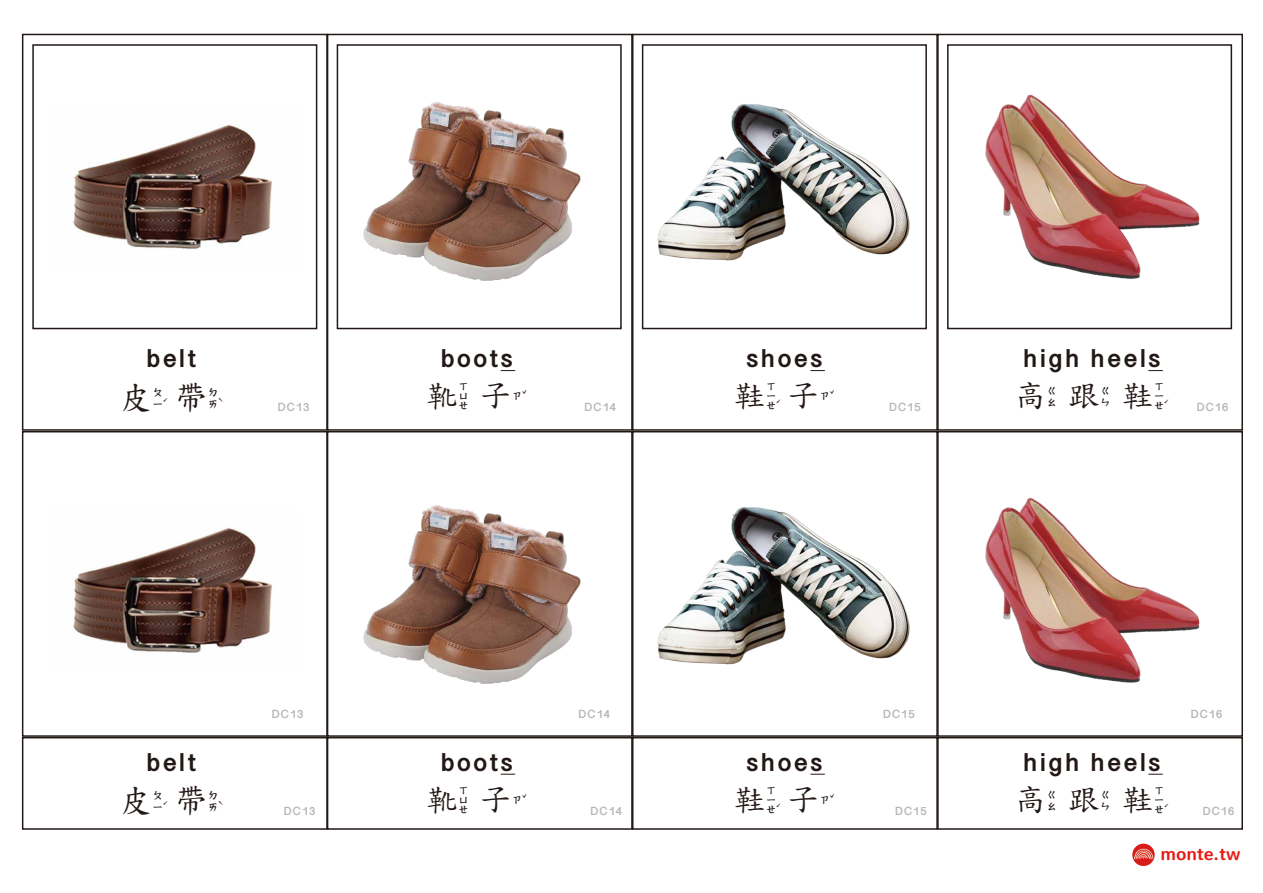
<style>
.page{position:relative;width:1263px;height:893px;background:#fff}
.page>*{position:absolute;margin:0;border:0;box-sizing:border-box;transform-origin:0 0}
.t1{font:32.7px "DFP Biao Kai W5 Zhu In BFW";color:#221815}
.t2{font:31.5px "DFP Biao Kai W5 Zhu In BFW";letter-spacing:.2em;color:#221815}
.t3{font:700 26.25px "Gurmukhi Sangam MN";letter-spacing:.1em;color:#221815}
.t4{font:16.8px "jf jinxuanlatte 2.0 Bold";color:#e61a11}
.t5{font:700 12px "Gurmukhi Sangam MN";letter-spacing:.05em;color:#b5b6b6}
</style>
<div class="page">
<div style="left:22px;top:34px;width:306px;height:397px;border:2px solid #221815"></div>
<div style="left:22px;top:431px;width:306px;height:306px;border:2px solid #221815"></div>
<div style="left:22px;top:737px;width:306px;height:93px;border:2px solid #221815"></div>
<div style="left:327px;top:34px;width:306px;height:397px;border:2px solid #221815"></div>
<div style="left:327px;top:431px;width:306px;height:306px;border:2px solid #221815"></div>
<div style="left:327px;top:737px;width:306px;height:93px;border:2px solid #221815"></div>
<div style="left:632px;top:34px;width:306px;height:397px;border:2px solid #221815"></div>
<div style="left:632px;top:431px;width:306px;height:306px;border:2px solid #221815"></div>
<div style="left:632px;top:737px;width:306px;height:93px;border:2px solid #221815"></div>
<div style="left:937px;top:34px;width:306px;height:397px;border:2px solid #221815"></div>
<div style="left:937px;top:431px;width:306px;height:306px;border:2px solid #221815"></div>
<div style="left:937px;top:737px;width:306px;height:93px;border:2px solid #221815"></div>
<div style="left:337px;top:44px;width:285px;height:285px;border:2px solid #221815"></div>
<div style="left:642px;top:44px;width:285px;height:285px;border:2px solid #221815"></div>
<div style="left:947px;top:44px;width:285px;height:285px;border:2px solid #221815"></div>
<div style="left:32px;top:44px;width:285px;height:285px;border:2px solid #221815"></div>
<svg style="left:501px;top:370px;width:14px;height:1px"></svg>
<svg style="left:1148px;top:370px;width:15px;height:1px"></svg>
<svg style="left:810px;top:370px;width:15px;height:1px"></svg>
<img style="left:73px;top:125px;width:200px;height:124px">
<img style="left:363px;top:102px;width:218px;height:179px">
<img style="left:641px;top:92px;width:269px;height:179px">
<img style="left:985px;top:94px;width:215px;height:185px">
<svg style="left:501px;top:774px;width:14px;height:1px"></svg>
<svg style="left:1148px;top:774px;width:15px;height:1px"></svg>
<svg style="left:810px;top:774px;width:15px;height:1px"></svg>
<img style="left:73px;top:528px;width:201px;height:125px">
<img style="left:363px;top:505px;width:218px;height:179px">
<img style="left:657px;top:507px;width:253px;height:158px">
<img style="left:985px;top:497px;width:215px;height:186px">
<img style="left:1132px;top:844px;width:23px;height:22px;border-radius:11px">
<h3 class="t3" style="left:147px;top:343px;width:51px">belt</h3>
<h1 class="t1" style="left:119px;top:380px;width:106px">皮帶</h1>
<h3 class="t3" style="left:441px;top:343px;width:73px">boots</h3>
<h2 class="t2" style="left:426px;top:380px;width:103px">靴子</h2>
<h3 class="t3" style="left:746px;top:343px;width:77px">shoes</h3>
<h2 class="t2" style="left:734px;top:380px;width:103px">鞋子</h2>
<h3 class="t3" style="left:1023px;top:343px;width:138px">high heels</h3>
<h2 class="t2" style="left:1014px;top:380px;width:156px">高跟鞋</h2>
<p class="t5" style="left:278px;top:400px;width:33px">DC13</p>
<p class="t5" style="left:584px;top:400px;width:33px">DC14</p>
<p class="t5" style="left:889px;top:400px;width:33px">DC15</p>
<p class="t5" style="left:1196px;top:400px;width:33px">DC16</p>
<h3 class="t3" style="left:147px;top:746px;width:51px">belt</h3>
<h1 class="t1" style="left:119px;top:784px;width:106px">皮帶</h1>
<p class="t5" style="left:272px;top:707px;width:33px">DC13</p>
<p class="t5" style="left:578px;top:707px;width:33px">DC14</p>
<p class="t5" style="left:883px;top:707px;width:33px">DC15</p>
<p class="t5" style="left:1190px;top:707px;width:33px">DC16</p>
<h3 class="t3" style="left:441px;top:746px;width:73px">boots</h3>
<h2 class="t2" style="left:426px;top:784px;width:103px">靴子</h2>
<h3 class="t3" style="left:746px;top:746px;width:77px">shoes</h3>
<h2 class="t2" style="left:734px;top:784px;width:103px">鞋子</h2>
<h3 class="t3" style="left:1023px;top:746px;width:138px">high heels</h3>
<h2 class="t2" style="left:1014px;top:784px;width:156px">高跟鞋</h2>
<p class="t5" style="left:284px;top:803px;width:33px">DC13</p>
<p class="t5" style="left:590px;top:803px;width:33px">DC14</p>
<p class="t5" style="left:895px;top:803px;width:33px">DC15</p>
<p class="t5" style="left:1202px;top:803px;width:33px">DC16</p>
<h3 class="t4" style="left:1160px;top:838px;width:82px">monte.tw</h3>
</div>
